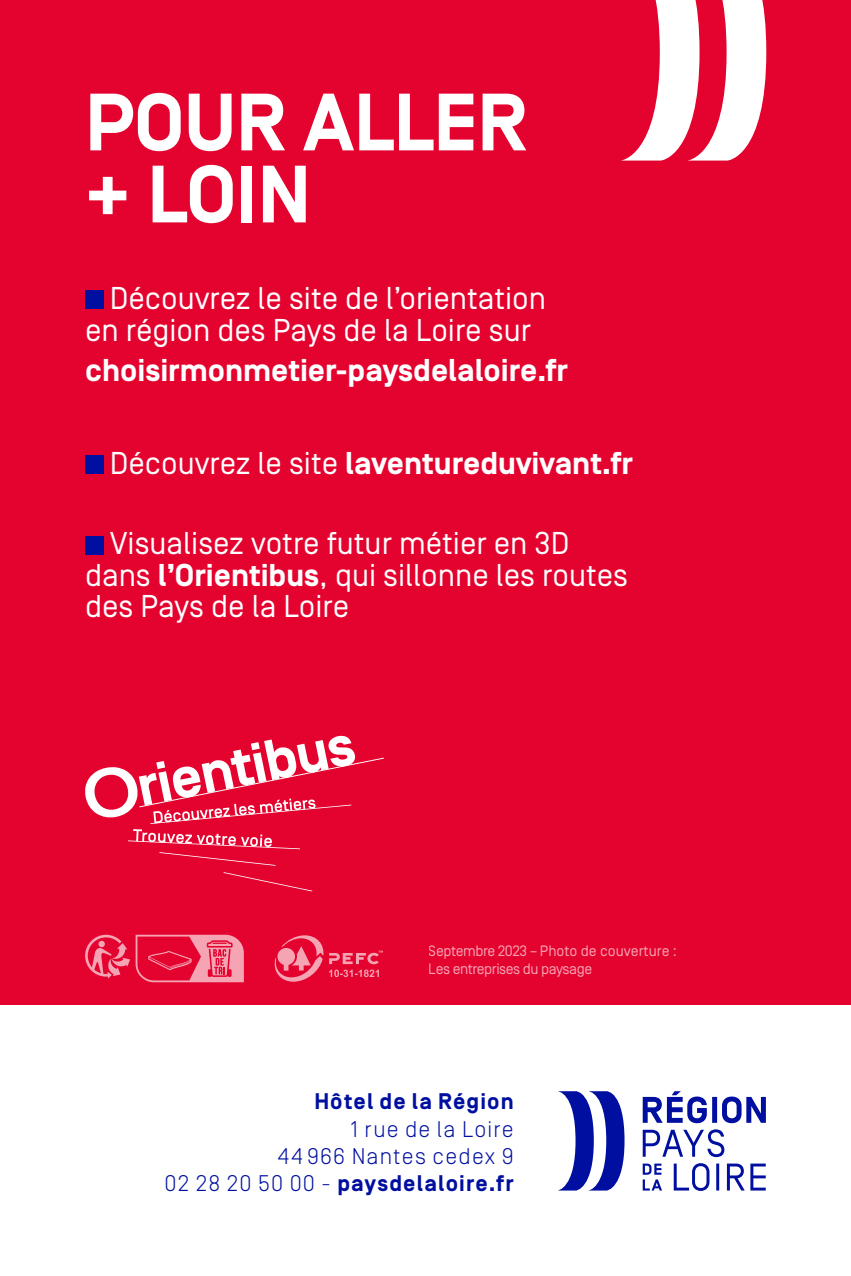
<style>
.page{position:relative;width:851px;height:1276px;background:#fff}
.page>*{position:absolute;margin:0;border:0;box-sizing:border-box;transform-origin:0 0}
.t1{font:700 81px/72px "Simplon Norm";color:#fff}
.t2{font:31.5px/31.5px "Simplon Norm";color:#fff}
.t3{font:700 31.5px "Simplon Norm";color:#fff}
.t4{font:300 22.5px/27px "Simplon Norm";letter-spacing:.05em;color:#000fa0;text-align:right}
.t5{font:700 22.5px "Simplon Norm";letter-spacing:.05em;color:#000fa0}
.t6{font:15px/18px "Simplon Norm";letter-spacing:-.03em;color:#fff}
.s1{font-weight:400}
.s2{font-weight:700}
</style>
<div class="page">
<div style="left:0;top:0;width:850px;height:1004px;background:#e4032f"></div>
<div style="left:85px;top:290px;width:19px;height:19px;background:#000fa0"></div>
<div style="left:85px;top:455px;width:19px;height:19px;background:#000fa0"></div>
<div style="left:85px;top:536px;width:19px;height:18px;background:#000fa0"></div>
<svg style="left:621px;top:0;width:145px;height:161px"></svg>
<svg style="left:558px;top:1091px;width:66px;height:99px"></svg>
<svg style="left:673px;top:1163px;width:92px;height:28px"></svg>
<svg style="left:642px;top:1129px;width:82px;height:28px"></svg>
<svg style="left:642px;top:1091px;width:123px;height:32px"></svg>
<svg style="left:642px;top:1163px;width:20px;height:27px"></svg>
<svg style="left:274px;top:935px;width:109px;height:46px"></svg>
<svg style="left:85px;top:934px;width:45px;height:44px"></svg>
<svg style="left:136px;top:934px;width:108px;height:48px"></svg>
<svg style="left:223px;top:872px;width:89px;height:19px"></svg>
<svg style="left:85px;top:735px;width:299px;height:131px"></svg>
<h1 class="t1" style="left:85px;top:91px;width:444px">POUR ALLER + LOIN</h1>
<p class="t2" style="left:85px;top:283px;width:462px;text-indent:25px">Découvrez le site de l’orientation en région des Pays de la Loire sur</p>
<p class="t3" style="left:85px;top:353px;width:484px">choisirmonmetier-paysdelaloire.fr</p>
<p class="t3" style="left:110px;top:446px;width:524px"><span class="s1">Découvrez le site</span> laventureduvivant.fr</p>
<p class="t2" style="left:85px;top:528px;width:544px;text-indent:25px">Visualisez votre futur métier en 3D dans <span class="s2">l’Orientibus</span>, qui sillonne les routes des Pays de la Loire</p>
<p class="t6" style="left:428px;top:941px;width:250px">Septembre 2023 – Photo de couverture :<br>Les entreprises du paysage</p>
<p class="t5" style="left:314px;top:1089px;width:201px">Hôtel de la Région</p>
<p class="t4" style="left:164px;top:1115px;width:351px">1 rue de la Loire<br>44 966 Nantes cedex 9<br>02 28 20 50 00 - <span class="s2">paysdelaloire.fr</span></p>
</div>
